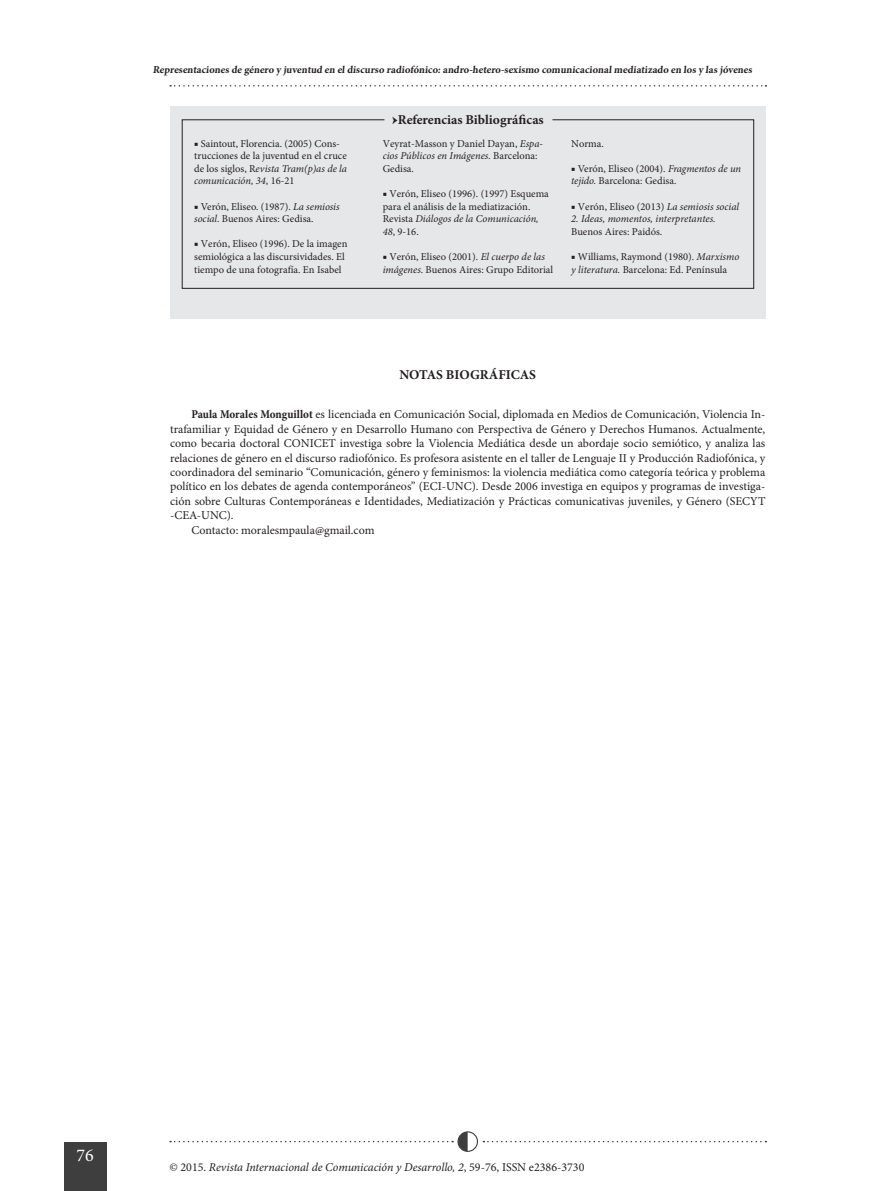
<style>
.page{position:relative;width:893px;height:1191px;background:#fff}
.page>*{position:absolute;margin:0;border:0;box-sizing:border-box;transform-origin:0 0}
.t1{font:18px "Minion Pro";color:#fff}
.t2{font:700 13.5px "Minion Pro";letter-spacing:-.005em;color:#231f20}
.t3{font:12px "Minion Pro";color:#231f20}
.t4{font:italic 12px "Minion Pro";letter-spacing:-.005em;color:#231f20}
.t5{font:10.5px/12.6px "Minion Pro";color:#231f20}
.t6{font:700 10.5px "Minion Pro";color:#231f20}
.t7{font:italic 10.5px "Minion Pro";color:#231f20}
.s1{font-style:italic}
.s2{font-weight:400}
.s3{font-weight:700;font-stretch:condensed}
.s4{font-style:normal}
</style>
<div class="page">
<div style="left:64px;top:1142px;width:42px;height:49px;background:#3e3e3f"></div>
<div style="left:457px;top:1131px;width:21px;height:20px;border:1px solid #3e3e3f;border-radius:50%"></div>
<svg style="left:170px;top:1131px;width:298px;height:20px"></svg>
<svg style="left:170px;top:85px;width:596px;height:2px"></svg>
<svg style="left:483px;top:1140px;width:283px;height:2px"></svg>
<div style="left:170px;top:106px;width:596px;height:213px;background:#e6e7e9"></div>
<svg style="left:182px;top:119px;width:572px;height:170px"></svg>
<p class="t6" style="left:153px;top:63px;width:602px">Representaciones de género y juventud en el discurso radiofónico: andro-hetero-sexismo comunicacional mediatizado en los y las jóvenes</p>
<p class="t5" style="left:194px;top:137px;width:154px">■ Saintout, Florencia. (2005) Cons&shy;trucciones de la juventud en el cruce de los siglos, R<span class="s1">evista Tram(p)as de la comunicación, 34</span>, 16-21</p>
<p class="t5" style="left:194px;top:200px;width:147px">■ Verón, Eliseo. (1987). <span class="s1">La semiosis social</span>. Buenos Aires: Gedisa.</p>
<p class="t5" style="left:194px;top:238px;width:155px">■ Verón, Eliseo (1996). De la imagen semiológica a las discursividades. El tiempo de una fotografía. En Isabel</p>
<p class="t2" style="left:392px;top:110px;width:153px"><span class="s2">→</span>Referencias Bibliográficas</p>
<p class="t5" style="left:383px;top:137px;width:162px">Veyrat-Masson y Daniel Dayan, <span class="s1">Espa&shy;cios Públicos en Imágenes.</span> Barcelona:<br>Gedisa.</p>
<p class="t5" style="left:383px;top:187px;width:168px">■ Verón, Eliseo (1996). (1997) Esquema para el análisis de la mediatización.<br>Revista <span class="s1">Diálogos de la Comunicación,<br>48</span>, 9-16.</p>
<p class="t5" style="left:383px;top:250px;width:172px">■ Verón, Eliseo (2001). <span class="s1">El cuerpo de las imágenes</span>. Buenos Aires: Grupo Editorial</p>
<p class="t5" style="left:571px;top:137px;width:34px">Norma.</p>
<p class="t5" style="left:571px;top:162px;width:171px">■ Verón, Eliseo (2004). <span class="s1">Fragmentos de un tejido.</span> Barcelona: Gedisa.</p>
<p class="t5" style="left:571px;top:200px;width:169px">■ Verón, Eliseo (2013) <span class="s1">La semiosis social</span></p>
<p class="t7" style="left:571px;top:212px;width:146px">2. Ideas, momentos, interpretantes.</p>
<p class="t5" style="left:571px;top:225px;width:93px">Buenos Aires: Paidós.</p>
<p class="t5" style="left:571px;top:250px;width:170px">■ Williams, Raymond (1980). <span class="s1">Marxismo y literatura.</span> Barcelona: Ed. Península</p>
<p class="t2" style="left:399px;top:365px;width:138px">NOTAS BIOGRÁFICAS</p>
<p class="t3" style="left:191px;top:406px;width:576px"><span class="s3">Paula Morales Monguillot</span> es licenciada en Comunicación Social, diplomada en Medios de Comunicación, Violencia In-</p>
<p class="t3" style="left:170px;top:421px;width:597px">trafamiliar y Equidad de Género y en Desarrollo Humano con Perspectiva de Género y Derechos Humanos. Actualmente,</p>
<p class="t3" style="left:170px;top:435px;width:597px">como becaria doctoral CONICET investiga sobre la Violencia Mediática desde un abordaje socio semiótico, y analiza las</p>
<p class="t3" style="left:170px;top:449px;width:597px">relaciones de género en el discurso radiofónico. Es profesora asistente en el taller de Lenguaje II y Producción Radiofónica, y</p>
<p class="t3" style="left:170px;top:464px;width:597px">coordinadora del seminario “Comunicación, género y feminismos: la violencia mediática como categoría teórica y problema</p>
<p class="t3" style="left:170px;top:478px;width:597px">político en los debates de agenda contemporáneos” (ECI-UNC). Desde 2006 investiga en equipos y programas de investiga-</p>
<p class="t3" style="left:170px;top:493px;width:597px">ción sobre Culturas Contemporáneas e Identidades, Mediatización y Prácticas comunicativas juveniles, y Género (SECYT</p>
<p class="t3" style="left:170px;top:507px;width:65px">-CEA-UNC).</p>
<p class="t3" style="left:191px;top:521px;width:185px">Contacto: moralesmpaula@gmail.com</p>
<h1 class="t1" style="left:76px;top:1143px;width:19px">76</h1>
<p class="t4" style="left:169px;top:1159px;width:417px"><span class="s4">© 2015.</span> Revista Internacional de Comunicación y Desarrollo, 2<span class="s4">, 59-76, ISSN e2386-3730</span></p>
</div>
